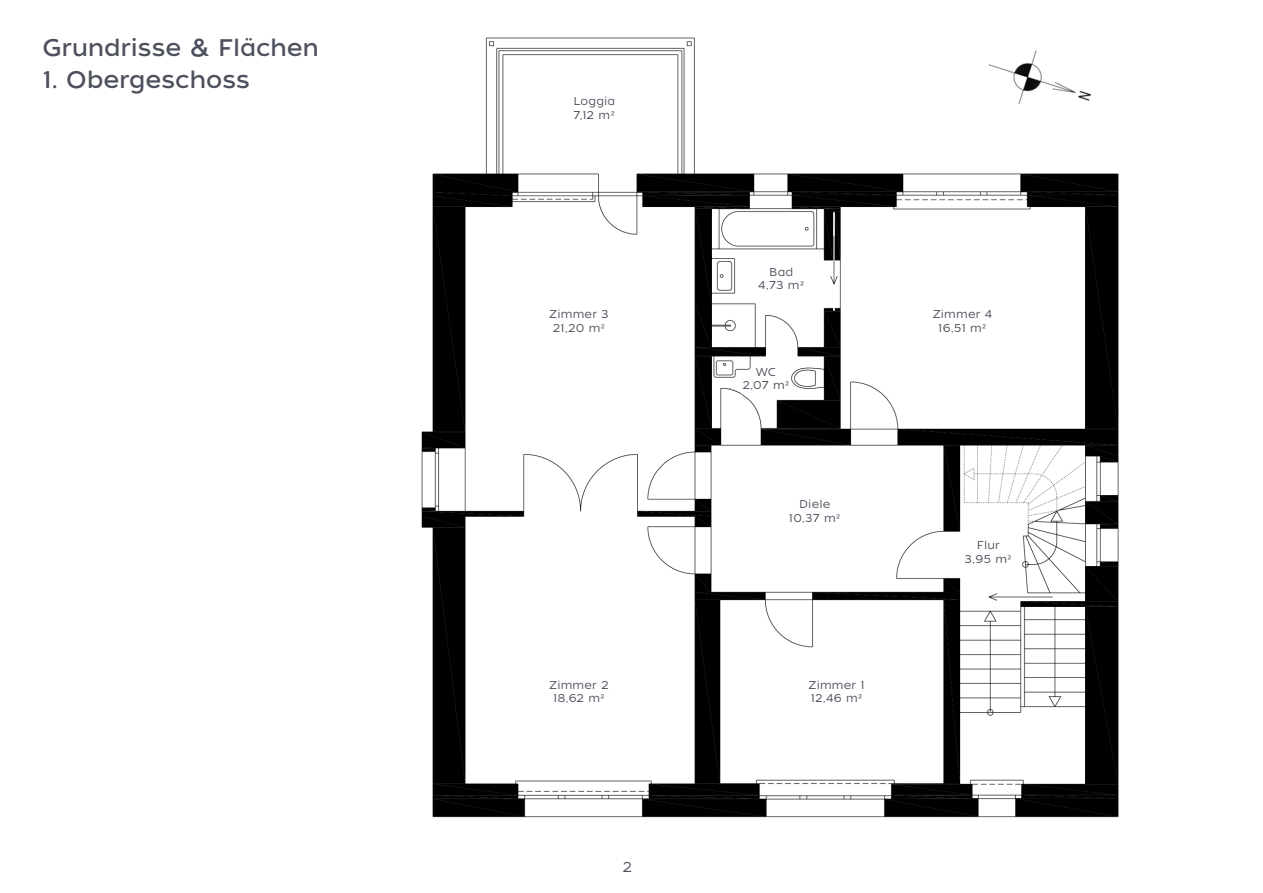
<style>
.page{position:relative;width:1263px;height:893px;background:#fff}
.page>*{position:absolute;margin:0;border:0;box-sizing:border-box;transform-origin:0 0}
.t1{font:24px "Tide Sans 400 Lil Dude";letter-spacing:-.005em;color:#4d505d}
.t2{font:14.4px "Tide Sans 300 Lil Kahuna";color:#4d505d}
.t3{font:11.4px/13.6px "Tide Sans 300 Lil Kahuna";letter-spacing:.015em;color:#4d505d;text-align:center}
</style>
<div class="page">
<img style="left:421px;top:37px;width:698px;height:781px">
<img style="left:951px;top:37px;width:164px;height:86px">
<h1 class="t1" style="left:43px;top:32px;width:278px">Grundrisse &amp; Flächen</h1>
<h1 class="t1" style="left:43px;top:64px;width:209px">1. Obergeschoss</h1>
<p class="t3" style="left:573px;top:95px;width:43px;text-align:left">Loggia<br>7,12 m2</p>
<p class="t3" style="left:549px;top:308px;width:61px">Zimmer 3<br>21,20 m2</p>
<p class="t3" style="left:758px;top:265px;width:48px">Bad<br>4,73 m2</p>
<p class="t3" style="left:742px;top:365px;width:49px">WC<br>2,07 m2</p>
<p class="t3" style="left:789px;top:498px;width:53px">Diele<br>10,37 m2</p>
<p class="t3" style="left:549px;top:678px;width:61px">Zimmer 2<br>18,62 m2</p>
<p class="t3" style="left:808px;top:678px;width:58px;text-align:left">Zimmer 1<br>12,46 m2</p>
<p class="t2" style="left:622px;top:857px;width:11px">2</p>
<p class="t3" style="left:933px;top:308px;width:61px">Zimmer 4<br>16,51 m2</p>
<p class="t3" style="left:965px;top:538px;width:49px">Flur<br>3,95 m2</p>
</div>
